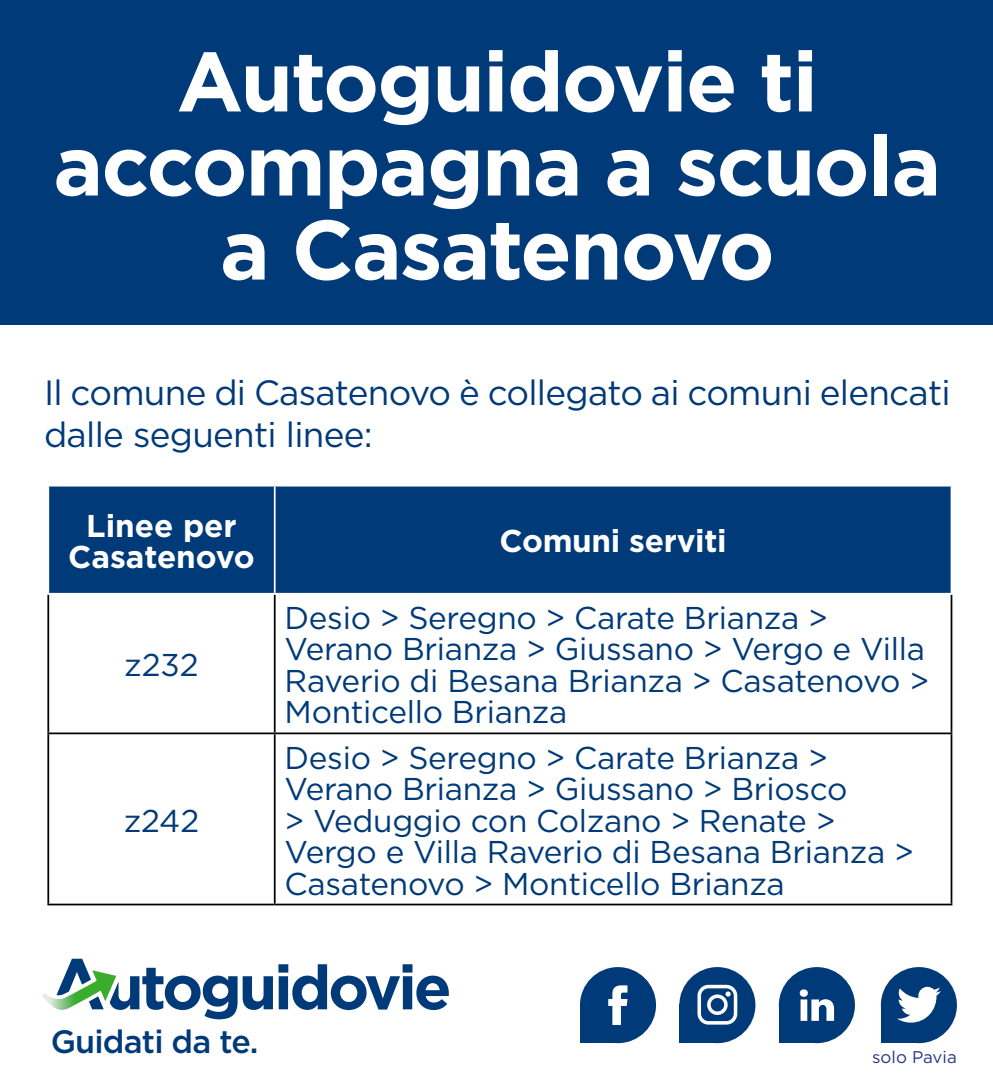
<style>
.page{position:relative;width:993px;height:1092px;background:#fff}
.page>*{position:absolute;margin:0;border:0;box-sizing:border-box;transform-origin:0 0}
.t1{font:700 84px/84px "Gotham";letter-spacing:-.02em;color:#fff;text-align:center}
.t2{font:35px/42px "Gotham";letter-spacing:-.02em;color:#003a78}
.t3{font:500 32.2px "Gotham";letter-spacing:-.025em;color:#003a78}
.t4{font:31.5px/31.5px "Gotham";letter-spacing:-.01em;color:#003a78}
.t5{font:700 31.5px/31.5px "Gotham";letter-spacing:-.01em;color:#fff;text-align:center}
.t6{font:16.8px "Gotham";color:#283583}
</style>
<div class="page">
<div style="left:0;top:0;width:992px;height:324px;background:#003a78"></div>
<div style="left:278px;top:976px;width:10px;height:33px;background:#003a78"></div>
<div style="left:278px;top:964px;width:10px;height:8px;background:#003a78"></div>
<svg style="left:292px;top:964px;width:108px;height:45px"></svg>
<div style="left:403px;top:976px;width:9px;height:33px;background:#003a78"></div>
<div style="left:402px;top:964px;width:10px;height:8px;background:#003a78"></div>
<svg style="left:416px;top:975px;width:32px;height:34px"></svg>
<svg style="left:42px;top:958px;width:231px;height:61px"></svg>
<div style="left:49px;top:486px;width:901px;height:107px;background:#003a78"></div>
<hr style="left:47px;top:594px;width:2px;height:138px;background:#000">
<hr style="left:274px;top:594px;width:1px;height:138px;background:#000">
<hr style="left:950px;top:594px;width:2px;height:138px;background:#000">
<hr style="left:47px;top:732px;width:227px;height:2px;background:#000">
<hr style="left:47px;top:734px;width:2px;height:169px;background:#000">
<hr style="left:274px;top:732px;width:678px;height:2px;background:#000">
<hr style="left:274px;top:734px;width:1px;height:169px;background:#000">
<hr style="left:950px;top:734px;width:2px;height:169px;background:#000">
<hr style="left:47px;top:903px;width:227px;height:2px;background:#000">
<hr style="left:274px;top:903px;width:678px;height:2px;background:#000">
<hr style="left:274px;top:486px;width:1px;height:107px;background:#fff">
<div style="left:580px;top:1004px;width:37px;height:39px;background:#003a78"></div>
<div style="left:579px;top:967px;width:76px;height:76px;background:#003a78;border-radius:50%"></div>
<svg style="left:608px;top:985px;width:19px;height:39px"></svg>
<div style="left:679px;top:1004px;width:38px;height:39px;background:#003a78"></div>
<div style="left:679px;top:967px;width:76px;height:76px;background:#003a78;border-radius:50%"></div>
<svg style="left:697px;top:984px;width:40px;height:40px"></svg>
<div style="left:778px;top:1004px;width:38px;height:39px;background:#003a78"></div>
<div style="left:778px;top:967px;width:76px;height:76px;background:#003a78;border-radius:50%"></div>
<svg style="left:799px;top:989px;width:34px;height:31px"></svg>
<div style="left:880px;top:1004px;width:38px;height:39px;background:#003a78"></div>
<div style="left:880px;top:967px;width:76px;height:76px;background:#003a78;border-radius:50%"></div>
<svg style="left:897px;top:986px;width:43px;height:36px"></svg>
<h1 class="t1" style="left:53px;top:39px;width:889px">Autoguidovie ti accompagna a scuola a Casatenovo</h1>
<p class="t2" style="left:44px;top:371px;width:907px">Il comune di Casatenovo è collegato ai comuni elencati dalle seguenti linee:</p>
<p class="t5" style="left:68px;top:509px;width:188px">Linee per<br>Casatenovo</p>
<p class="t4" style="left:124px;top:648px;width:76px">z232</p>
<p class="t4" style="left:124px;top:804px;width:77px">z242</p>
<p class="t5" style="left:499px;top:525px;width:229px">Comuni serviti</p>
<p class="t4" style="left:284px;top:601px;width:645px">Desio &gt; Seregno &gt; Carate Brianza &gt; Verano Brianza &gt; Giussano &gt; Vergo e Villa Raverio di Besana Brianza &gt; Casatenovo &gt; Monticello Brianza</p>
<p class="t4" style="left:284px;top:741px;width:630px">Desio &gt; Seregno &gt; Carate Brianza &gt; Verano Brianza &gt; Giussano &gt; Briosco<br>&gt; Veduggio con Colzano &gt; Renate &gt; Vergo e Villa Raverio di Besana Brianza &gt; Casatenovo &gt; Monticello Brianza</p>
<p class="t3" style="left:51px;top:1020px;width:209px">Guidati da te.</p>
<p class="t6" style="left:871px;top:1046px;width:86px">solo Pavia</p>
</div>
